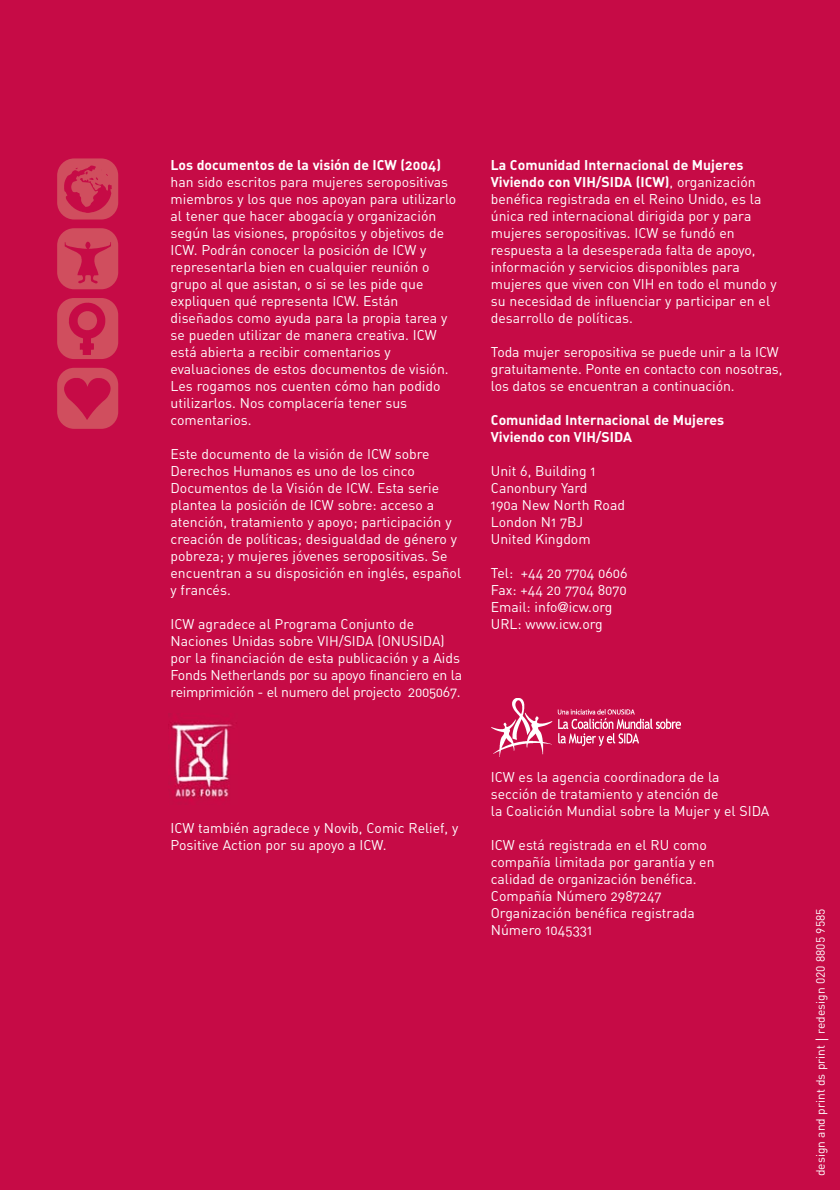
<style>
.page{position:relative;width:840px;height:1190px;background:#c60b46}
.page>*{position:absolute;margin:0;border:0;box-sizing:border-box;transform-origin:0 0}
.t1{font:14px/17px "DIN Regular Alternate";color:#fff}
.t2{font:14px/17px "DIN Bold Alternate";color:#fff}
.t3{font:12px "DIN";color:#fff}
.s1{font-family:"DIN Regular Alternate"}
.s2{font-family:"Helvetica Neue"}
.s3{font-weight:300;font-size:18px}
</style>
<div class="page">
<div style="left:57px;top:158px;width:61px;height:62px;background:#d04e5e;border-radius:17px"></div>
<img style="left:64px;top:165px;width:48px;height:48px">
<div style="left:57px;top:228px;width:61px;height:61px;background:#d04e5e;border-radius:17px"></div>
<img style="left:64px;top:241px;width:47px;height:43px">
<div style="left:57px;top:298px;width:61px;height:61px;background:#d04e5e;border-radius:17px"></div>
<img style="left:69px;top:303px;width:45px;height:51px">
<div style="left:57px;top:368px;width:61px;height:61px;background:#d04e5e;border-radius:17px"></div>
<img style="left:64px;top:378px;width:47px;height:42px">
<img style="left:492px;top:698px;width:189px;height:59px">
<img style="left:171px;top:723px;width:61px;height:78px">
<p class="t2" style="left:171px;top:158px;width:272px">Los documentos de la visión de ICW (2004)</p>
<p class="t1" style="left:171px;top:175px;width:287px">han sido escritos para mujeres seropositivas miembros y los que nos apoyan para utilizarlo al tener que hacer abogacía y organización según las visiones, propósitos y objetivos de ICW. Podrán conocer la posición de ICW y representarla bien en cualquier reunión o grupo al que asistan, o si se les pide que expliquen qué representa ICW. Están diseñados como ayuda para la propia tarea y se pueden utilizar de manera creativa. ICW está abierta a recibir comentarios y evaluaciones de estos documentos de visión.<br>Les rogamos nos cuenten cómo han podido utilizarlos. Nos complacería tener sus comentarios.</p>
<p class="t1" style="left:171px;top:447px;width:292px">Este documento de la visión de ICW sobre Derechos Humanos es uno de los cinco Documentos de la Visión de ICW. Esta serie plantea la posición de ICW sobre: acceso a atención, tratamiento y apoyo; participación y creación de políticas; desigualdad de género y pobreza; y mujeres jóvenes seropositivas. Se encuentran a su disposición en inglés, español y francés.</p>
<p class="t1" style="left:171px;top:617px;width:293px">ICW agradece al Programa Conjunto de Naciones Unidas sobre VIH/SIDA (ONUSIDA) por la financiación de esta publicación y a Aids Fonds Netherlands por su apoyo financiero en la reimprimición - el numero del projecto 2005067.</p>
<p class="t1" style="left:171px;top:821px;width:289px">ICW también agradece y Novib, Comic Relief, y<br>Positive Action por su apoyo a ICW.</p>
<p class="t2" style="left:491px;top:158px;width:266px">La Comunidad Internacional de Mujeres<br>Viviendo con VIH/SIDA (ICW)<span class="s1">, organización</span></p>
<p class="t1" style="left:491px;top:192px;width:287px">benéfica registrada en el Reino Unido, es la única red internacional dirigida por y para mujeres seropositivas. ICW se fundó en respuesta a la desesperada falta de apoyo, información y servicios disponibles para mujeres que viven con VIH en todo el mundo y su necesidad de influenciar y participar en el desarrollo de políticas.</p>
<p class="t1" style="left:491px;top:345px;width:293px">Toda mujer seropositiva se puede unir a la ICW gratuitamente. Ponte en contacto con nosotras, los datos se encuentran a continuación.</p>
<p class="t2" style="left:491px;top:413px;width:235px">Comunidad Internacional de Mujeres<br>Viviendo con VIH/SIDA</p>
<p class="t1" style="left:491px;top:464px;width:136px">Unit 6, Building 1<br>Canonbury Yard<br>190a New North Road<br>London N1 7BJ<br>United Kingdom</p>
<p class="t1" style="left:491px;top:566px;width:138px">Tel: +44 20 7704 0606<br>Fax: +44 20 7704 8070<br>Email: info<span class="s2">@</span>icw.org<br>URL: www.icw.org</p>
<p class="t1" style="left:491px;top:770px;width:280px">ICW es la agencia coordinadora de la sección de tratamiento y atención de<br>la Coalición Mundial sobre la Mujer y el SIDA</p>
<p class="t1" style="left:491px;top:838px;width:225px">ICW está registrada en el RU como compañía limitada por garantía y en calidad de organización benéfica.<br>Compañía Número 2987247<br>Organización benéfica registrada<br>Número 1045331</p>
<p class="t3" style="left:816px;top:1176px;width:269px;rotate:-90deg">design and print ds print <span class="s3">I</span> redesign 020 8805 9585</p>
</div>
